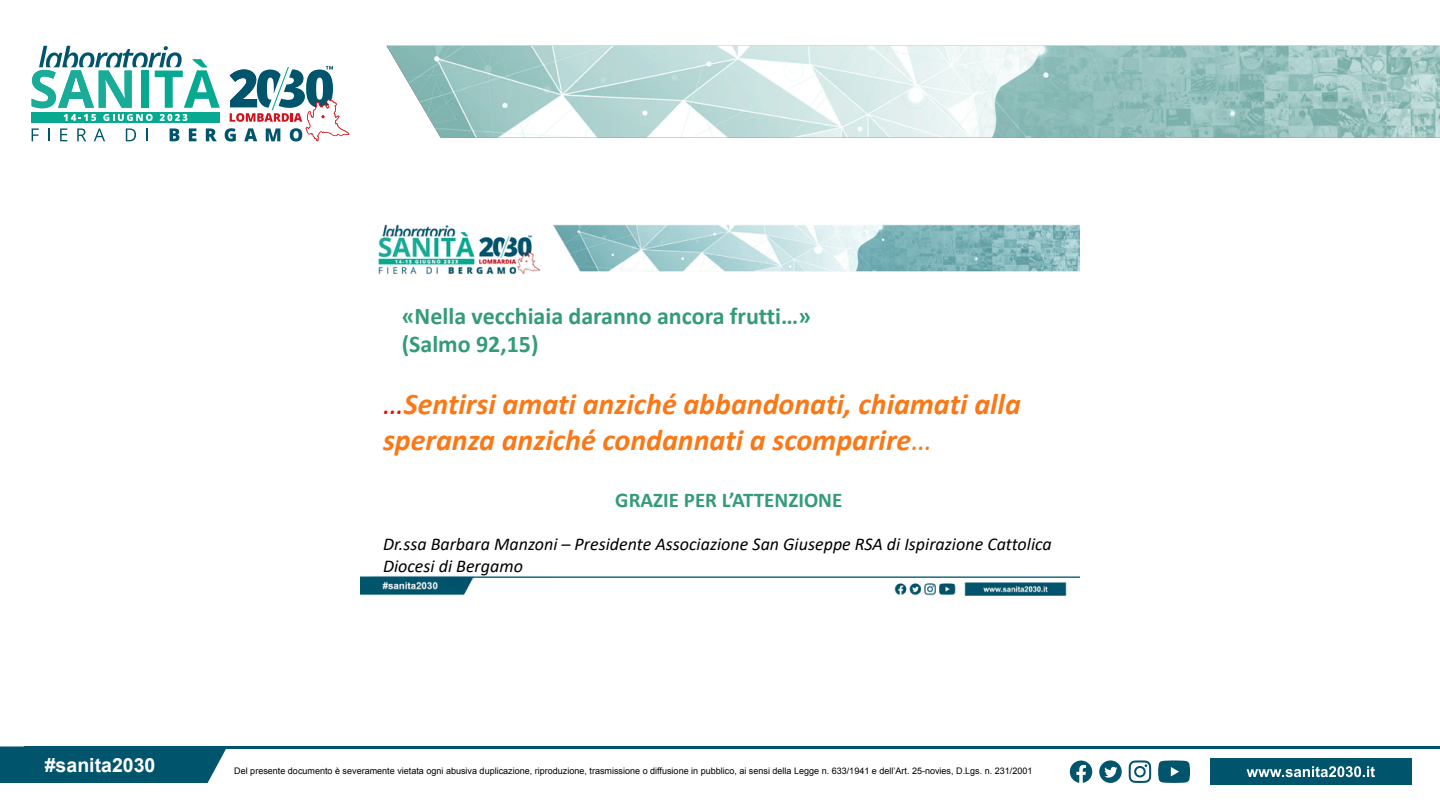
<style>
.page{position:relative;width:1440px;height:810px;background:#fff}
.page>*{position:absolute;margin:0;border:0;box-sizing:border-box;transform-origin:0 0}
.t1{font:italic 700 30px/36px "Calibri";color:#fc7715}
.t2{font:700 24px/28.6px "Calibri";color:#349b7a}
.t3{font:700 21px "Calibri";color:#349b7a}
.t4{font:700 19.5px "Arial";color:#fff}
.t5{font:italic 18px/21.8px "Calibri";color:#000}
.t6{font:9px "Arial";color:#000}
.s1{font-weight:400;color:#f00}
.s2{font-weight:400}
</style>
<div class="page">
<img style="left:386px;top:46px;width:1054px;height:92px">
<svg style="left:32px;top:46px;width:317px;height:95px"></svg>
<div style="left:0;top:746px;width:226px;height:37px;background:#00546b"></div>
<div style="left:1210px;top:759px;width:201px;height:26px;background:#00546b"></div>
<hr style="left:24px;top:746px;width:1416px;height:3px;background:#00546b">
<svg style="left:1247px;top:766px;width:128px;height:11px"></svg>
<svg style="left:1129px;top:760px;width:22px;height:23px"></svg>
<svg style="left:1158px;top:760px;width:32px;height:23px"></svg>
<svg style="left:1070px;top:761px;width:22px;height:22px"></svg>
<svg style="left:1099px;top:760px;width:23px;height:23px"></svg>
<img style="left:360px;top:224px;width:720px;height:372px">
<h3 class="t4" style="left:45px;top:752px;width:112px">#sanita2030</h3>
<h2 class="t2" style="left:402px;top:301px;width:411px">«Nella vecchiaia daranno ancora frutti…» (Salmo 92,15)</h2>
<h1 class="t1" style="left:383px;top:385px;width:639px"><span class="s1">…</span>Sentirsi amati anziché abbandonati, chiamati alla speranza anziché condannati a scomparire<span class="s2">…</span></h1>
<h3 class="t3" style="left:615px;top:485px;width:229px">GRAZIE PER L’ATTENZIONE</h3>
<h3 class="t5" style="left:383px;top:532px;width:670px">Dr.ssa Barbara Manzoni – Presidente Associazione San Giuseppe RSA di Ispirazione Cattolica<br>Diocesi di Bergamo</h3>
<p class="t6" style="left:234px;top:765px;width:800px">Del presente documento è severamente vietata ogni abusiva duplicazione, riproduzione, trasmissione o diffusione in pubblico, ai sensi della Legge n. 633/1941 e dell’Art. 25-novies, D.Lgs. n. 231/2001</p>
</div>
